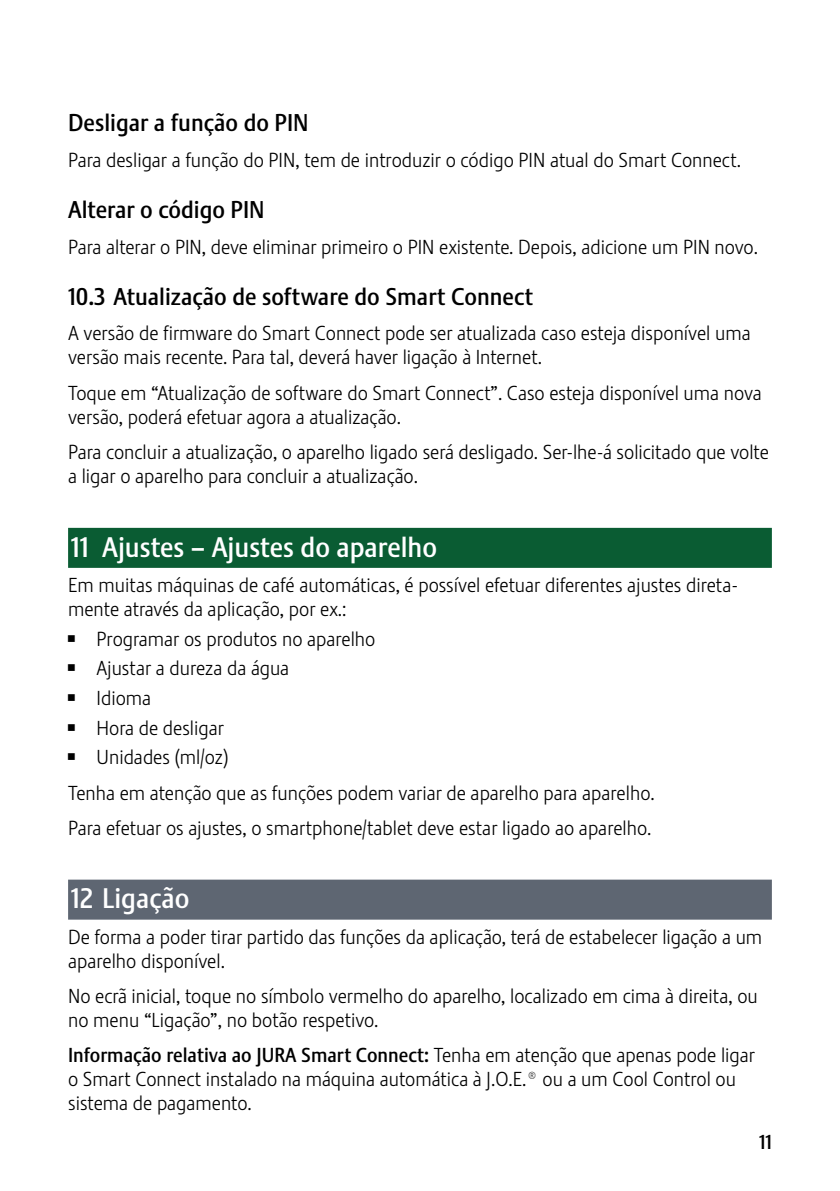
<style>
.page{position:relative;width:840px;height:1191px;background:#fff}
.page>*{position:absolute;margin:0;border:0;box-sizing:border-box;transform-origin:0 0}
.t1{font:28px "Stalemate Pro 2 J Medium";color:#fff}
.t2{font:24px "Stalemate Pro 2 J Medium";color:#000}
.t3{font:20px/24px "Stalemate Pro 2 J Light";color:#000}
.t4{font:20px "Stalemate Pro 2 J Medium";color:#000}
.s1{font-family:"Jura Pict 2006"}
.s2{font-family:"Stalemate Pro 2 J Light"}
</style>
<div class="page">
<div style="left:68px;top:528px;width:703px;height:40px;background:#0a5c33"></div>
<div style="left:68px;top:879px;width:703px;height:40px;background:#5e6672"></div>
<p class="t2" style="left:68px;top:109px;width:242px">Desligar a função do PIN</p>
<p class="t3" style="left:68px;top:148px;width:674px">Para desligar a função do PIN, tem de introduzir o código PIN atual do Smart Connect.</p>
<p class="t2" style="left:68px;top:195px;width:198px">Alterar o código PIN</p>
<p class="t3" style="left:68px;top:235px;width:691px">Para alterar o PIN, deve eliminar primeiro o PIN existente. Depois, adicione um PIN novo.</p>
<p class="t2" style="left:68px;top:282px;width:466px">10.3 Atualização de software do Smart Connect</p>
<p class="t3" style="left:68px;top:321px;width:683px">A versão de firmware do Smart Connect pode ser atualizada caso esteja disponível uma versão mais recente. Para tal, deverá haver ligação à Internet.</p>
<p class="t3" style="left:68px;top:381px;width:695px">Toque em “Atualização de software do Smart Connect”. Caso esteja disponível uma nova versão, poderá efetuar agora a atualização.</p>
<p class="t3" style="left:68px;top:440px;width:702px">Para concluir a atualização, o aparelho ligado será desligado. Ser-lhe-á solicitado que volte a ligar o aparelho para concluir a atualização.</p>
<h1 class="t1" style="left:71px;top:530px;width:367px">11 Ajustes – Ajustes do aparelho</h1>
<p class="t3" style="left:68px;top:573px;width:671px">Em muitas máquinas de café automáticas, é possível efetuar diferentes ajustes direta&shy;mente através da aplicação, por ex.:</p>
<p class="t3" style="left:68px;top:624px;width:309px;line-height:29.6px"><span class="s1">Z</span> Programar os produtos no aparelho<br><span class="s1">Z</span> Ajustar a dureza da água<br><span class="s1">Z</span> Idioma<br><span class="s1">Z</span> Hora de desligar<br><span class="s1">Z</span> Unidades (ml/oz)</p>
<p class="t3" style="left:68px;top:775px;width:587px;line-height:35.4px">Tenha em atenção que as funções podem variar de aparelho para aparelho.<br>Para efetuar os ajustes, o smartphone/tablet deve estar ligado ao aparelho.</p>
<h1 class="t1" style="left:71px;top:881px;width:120px">12 Ligação</h1>
<p class="t3" style="left:68px;top:924px;width:695px">De forma a poder tirar partido das funções da aplicação, terá de estabelecer ligação a um aparelho disponível.</p>
<p class="t3" style="left:68px;top:984px;width:691px">No ecrã inicial, toque no símbolo vermelho do aparelho, localizado em cima à direita, ou no menu “Ligação”, no botão respetivo.</p>
<p class="t4" style="left:68px;top:1043px;width:688px">Informação relativa ao JURA Smart Connect: <span class="s2">Tenha em atenção que apenas pode ligar</span></p>
<p class="t3" style="left:68px;top:1067px;width:669px">o Smart Connect instalado na máquina automática à J.O.E.® ou a um Cool Control ou sistema de pagamento.</p>
<p class="t4" style="left:758px;top:1130px;width:14px">11</p>
</div>
